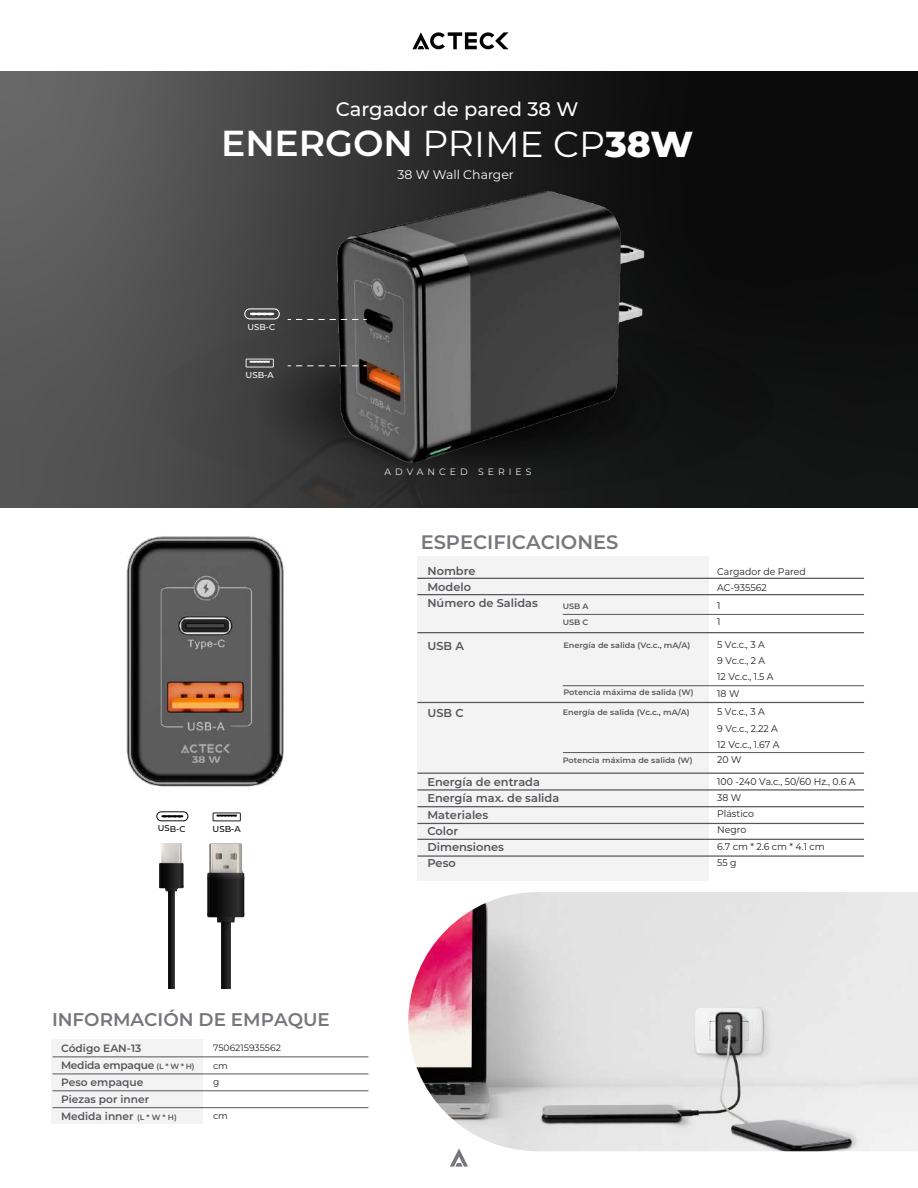
<style>
.page{position:relative;width:918px;height:1188px;background:#fff}
.page>*{position:absolute;margin:0;border:0;box-sizing:border-box;transform-origin:0 0}
.t1{font:600 36.15px "Montserrat";color:#fff}
.t2{font:500 19.5px "Montserrat";color:#fff}
.t3{font:600 19.5px "Montserrat";color:#76777b}
.t4{font:600 18.3px "Montserrat";color:#76777b}
.t5{font:12.45px "Montserrat";color:#fff}
.t6{font:600 11.55px "Montserrat";color:#56575b}
.t7{font:600 11.4px/16.2px "Montserrat";color:#56575b}
.t8{font:600 10.65px/17.4px "Montserrat";color:#56575b}
.t9{font:600 10.65px "Montserrat";letter-spacing:-.025em;color:#56575b}
.t10{font:9.75px/16px "Montserrat";color:#221f20;scale:.96 1}
.t11{font:9.3px "Montserrat";letter-spacing:.43em;color:#fff}
.t12{font:9.15px "Montserrat";color:#221f20}
.t13{font:500 8.55px "Montserrat";color:#000}
.t14{font:500 8.55px "Montserrat";color:#fff}
.t15{font:500 8.4px "Montserrat";color:#000}
.t16{font:500 8.4px "Montserrat";color:#fff}
.t17{font:600 7.8px/15.8px "Montserrat";color:#56575b}
.s1{font-weight:400}
.s2{font-weight:800}
.s3{font-size:7.65px}
</style>
<div class="page">
<img style="left:408px;top:892px;width:510px;height:259px">
<svg style="left:0;top:72px;width:918px;height:435px;background:#2f2f2f"></svg>
<svg style="left:450px;top:1148px;width:18px;height:19px"></svg>
<svg style="left:412px;top:32px;width:97px;height:17px"></svg>
<div style="left:51px;top:1040px;width:151px;height:84px;background:#f3f3f3"></div>
<hr style="left:53px;top:1074px;width:315px;height:1px;background:#56575b">
<hr style="left:53px;top:1091px;width:315px;height:1px;background:#56575b">
<hr style="left:53px;top:1057px;width:315px;height:1px;background:#56575b">
<hr style="left:53px;top:1107px;width:315px;height:1px;background:#56575b">
<svg style="left:149px;top:314px;width:626px;height:182px;background:#1f1f1f"></svg>
<img style="left:119px;top:380px;width:459px;height:464px">
<div style="left:417px;top:556px;width:292px;height:324px;background:#f3f3f3"></div>
<hr style="left:563px;top:614px;width:301px;height:1px;background:#56575b">
<hr style="left:563px;top:685px;width:301px;height:1px;background:#56575b">
<hr style="left:563px;top:752px;width:301px;height:1px;background:#56575b">
<hr style="left:417px;top:578px;width:447px;height:1px;background:#56575b">
<hr style="left:417px;top:594px;width:447px;height:1px;background:#56575b">
<hr style="left:417px;top:632px;width:447px;height:1px;background:#56575b">
<hr style="left:417px;top:702px;width:447px;height:1px;background:#56575b">
<hr style="left:417px;top:773px;width:447px;height:1px;background:#56575b">
<hr style="left:417px;top:789px;width:447px;height:2px;background:#56575b">
<hr style="left:417px;top:806px;width:447px;height:1px;background:#56575b">
<hr style="left:417px;top:823px;width:447px;height:1px;background:#56575b">
<hr style="left:417px;top:839px;width:447px;height:1px;background:#56575b">
<hr style="left:417px;top:855px;width:447px;height:2px;background:#56575b">
<svg style="left:213px;top:812px;width:28px;height:9px"></svg>
<svg style="left:156px;top:811px;width:33px;height:10px"></svg>
<svg style="left:217px;top:917px;width:17px;height:13px"></svg>
<svg style="left:222px;top:922px;width:8px;height:67px"></svg>
<svg style="left:207px;top:873px;width:37px;height:44px"></svg>
<svg style="left:207px;top:844px;width:36px;height:35px"></svg>
<img style="left:161px;top:843px;width:21px;height:20px">
<svg style="left:166px;top:888px;width:11px;height:8px"></svg>
<div style="left:169px;top:891px;width:5px;height:98px;background:#1b1b1b"></div>
<div style="left:159px;top:863px;width:24px;height:25px;background:linear-gradient(to right,#000,#2d2d2d)"></div>
<img style="left:316px;top:165px;width:342px;height:313px">
<img style="left:119px;top:520px;width:183px;height:278px">
<svg style="left:246px;top:359px;width:28px;height:8px"></svg>
<svg style="left:244px;top:308px;width:36px;height:12px"></svg>
<svg style="left:288px;top:319px;width:78px;height:1px"></svg>
<svg style="left:288px;top:365px;width:78px;height:1px"></svg>
<h2 class="t2" style="left:336px;top:95px;width:244px">Cargador de pared 38 W</h2>
<h1 class="t1" style="left:221px;top:118px;width:474px">ENERGON <span class="s1">PRIME CP</span><span class="s2">38W</span></h1>
<p class="t5" style="left:398px;top:166px;width:118px">38 W Wall Charger</p>
<p class="t16" style="left:248px;top:321px;width:29px">USB-C</p>
<p class="t14" style="left:246px;top:369px;width:30px">USB-A</p>
<p class="t15" style="left:158px;top:823px;width:29px">USB-C</p>
<p class="t13" style="left:213px;top:823px;width:30px">USB-A</p>
<p class="t11" style="left:385px;top:465px;width:149px">ADVANCED SERIES</p>
<h2 class="t3" style="left:421px;top:528px;width:199px">ESPECIFICACIONES</h2>
<p class="t7" style="left:427px;top:562px;width:112px">Nombre<br>Modelo<br>Número de Salidas</p>
<p class="t6" style="left:427px;top:638px;width:38px">USB A</p>
<p class="t17" style="left:563px;top:598px;width:28px">USB A<br>USB C</p>
<p class="t17" style="left:563px;top:637px;width:129px">Energía de salida (Vc.c., mA/A)</p>
<p class="t17" style="left:563px;top:685px;width:132px">Potencia máxima de salida (W)</p>
<p class="t6" style="left:427px;top:705px;width:38px">USB C</p>
<p class="t17" style="left:563px;top:704px;width:129px">Energía de salida (Vc.c., mA/A)</p>
<p class="t17" style="left:563px;top:752px;width:132px">Potencia máxima de salida (W)</p>
<p class="t7" style="left:427px;top:773px;width:133px">Energía de entrada<br>Energía max. de salida<br>Materiales<br>Color<br>Dimensiones<br>Peso</p>
<p class="t10" style="left:717px;top:563px;width:94px">Cargador de Pared<br>AC-935562</p>
<p class="t10" style="left:717px;top:597px;width:5px">1<br>1</p>
<p class="t10" style="left:717px;top:636px;width:60px">5 Vc.c., 3 A<br>9 Vc.c., 2 A<br>12 Vc.c., 1.5 A</p>
<p class="t10" style="left:717px;top:685px;width:25px">18 W</p>
<p class="t10" style="left:717px;top:704px;width:66px">5 Vc.c., 3 A<br>9 Vc.c., 2.22 A<br>12 Vc.c., 1.67 A</p>
<p class="t10" style="left:717px;top:751px;width:27px">20 W</p>
<p class="t10" style="left:717px;top:773px;width:146px">100 -240 Va.c., 50/60 Hz., 0.6 A<br>38 W<br>Plástico<br>Negro<br>6.7 cm * 2.6 cm * 4.1 cm<br>55 g</p>
<h3 class="t4" style="left:52px;top:1006px;width:279px">INFORMACIÓN DE EMPAQUE</h3>
<p class="t8" style="left:61px;top:1039px;width:82px">Código EAN-13</p>
<p class="t8" style="left:61px;top:1073px;width:90px">Peso empaque<br>Piezas por inner</p>
<p class="t9" style="left:61px;top:1058px;width:135px">Medida empaque <span class="s3">(L * W * H)</span></p>
<p class="t8" style="left:61px;top:1107px;width:117px">Medida inner <span class="s3">(L * W * H)</span></p>
<p class="t12" style="left:213px;top:1042px;width:69px">7506215935562</p>
<p class="t12" style="left:213px;top:1075px;width:8px">g</p>
<p class="t12" style="left:213px;top:1109px;width:16px">cm</p>
<p class="t12" style="left:213px;top:1060px;width:16px">cm</p>
</div>
